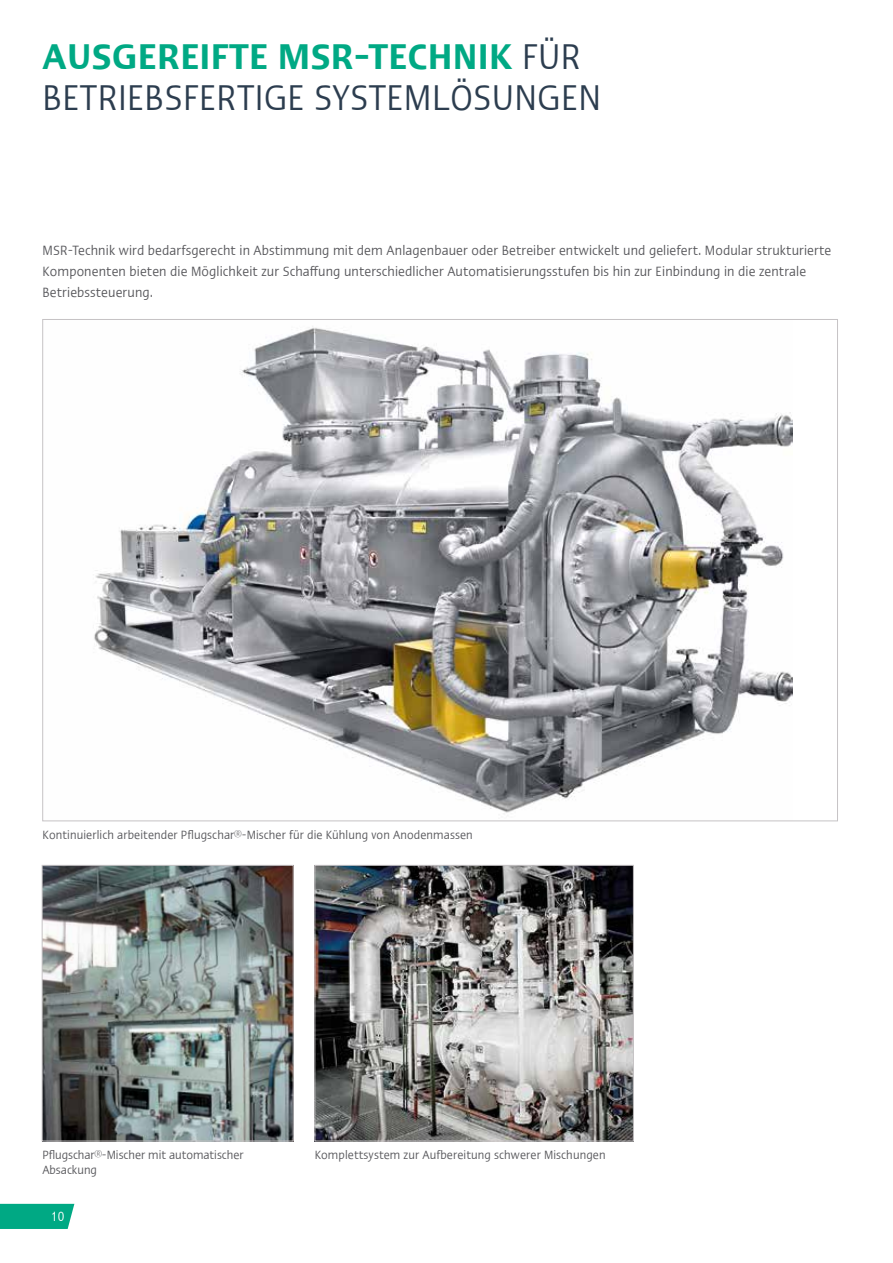
<style>
.page{position:relative;width:893px;height:1263px;background:#fff}
.page>*{position:absolute;margin:0;border:0;box-sizing:border-box;transform-origin:0 0}
.t1{font:condensed 36px/40.5px "Ergo Com";letter-spacing:.01em;color:#2c3d4f}
.t2{font:condensed 13.5px/21px "Ergo Com";letter-spacing:.01em;color:#58585c}
.t3{font:condensed 13.5px "Ergo Com";color:#fff}
.t4{font:condensed 12px "Ergo Com";letter-spacing:.01em;color:#58585c}
.s1{font-weight:600;color:#00a984}
</style>
<div class="page">
<div style="left:0;top:1204px;width:74px;height:25px;background:#00a984"></div>
<img style="left:44px;top:867px;width:247px;height:272px">
<div style="left:42px;top:865px;width:251px;height:276px;border:1px solid #c6c3c5"></div>
<img style="left:94px;top:326px;width:699px;height:488px">
<img style="left:317px;top:867px;width:315px;height:272px">
<div style="left:315px;top:865px;width:319px;height:276px;border:1px solid #c6c3c5"></div>
<h1 class="t1" style="left:43px;top:34px;width:560px"><span class="s1">AUSGEREIFTE MSR-TECHNIK</span> FÜR<br>BETRIEBSFERTIGE SYSTEMLÖSUNGEN</h1>
<p class="t2" style="left:43px;top:239px;width:790px">MSR-Technik wird bedarfsgerecht in Abstimmung mit dem Anlagenbauer oder Betreiber entwickelt und geliefert. Modular strukturierte<br>Komponenten bieten die Möglichkeit zur Schaffung unterschiedlicher Automatisierungsstufen bis hin zur Einbindung in die zentrale<br>Betriebssteuerung.</p>
<p class="t4" style="left:43px;top:826px;width:432px">Kontinuierlich arbeitender Pflugschar®-Mischer für die Kühlung von Anodenmassen</p>
<p class="t4" style="left:42px;top:1146px;width:203px">Pflugschar®-Mischer mit automatischer</p>
<p class="t4" style="left:315px;top:1146px;width:292px">Komplettsystem zur Aufbereitung schwerer Mischungen</p>
<p class="t4" style="left:42px;top:1161px;width:56px">Absackung</p>
<p class="t3" style="left:51px;top:1207px;width:15px">10</p>
</div>
